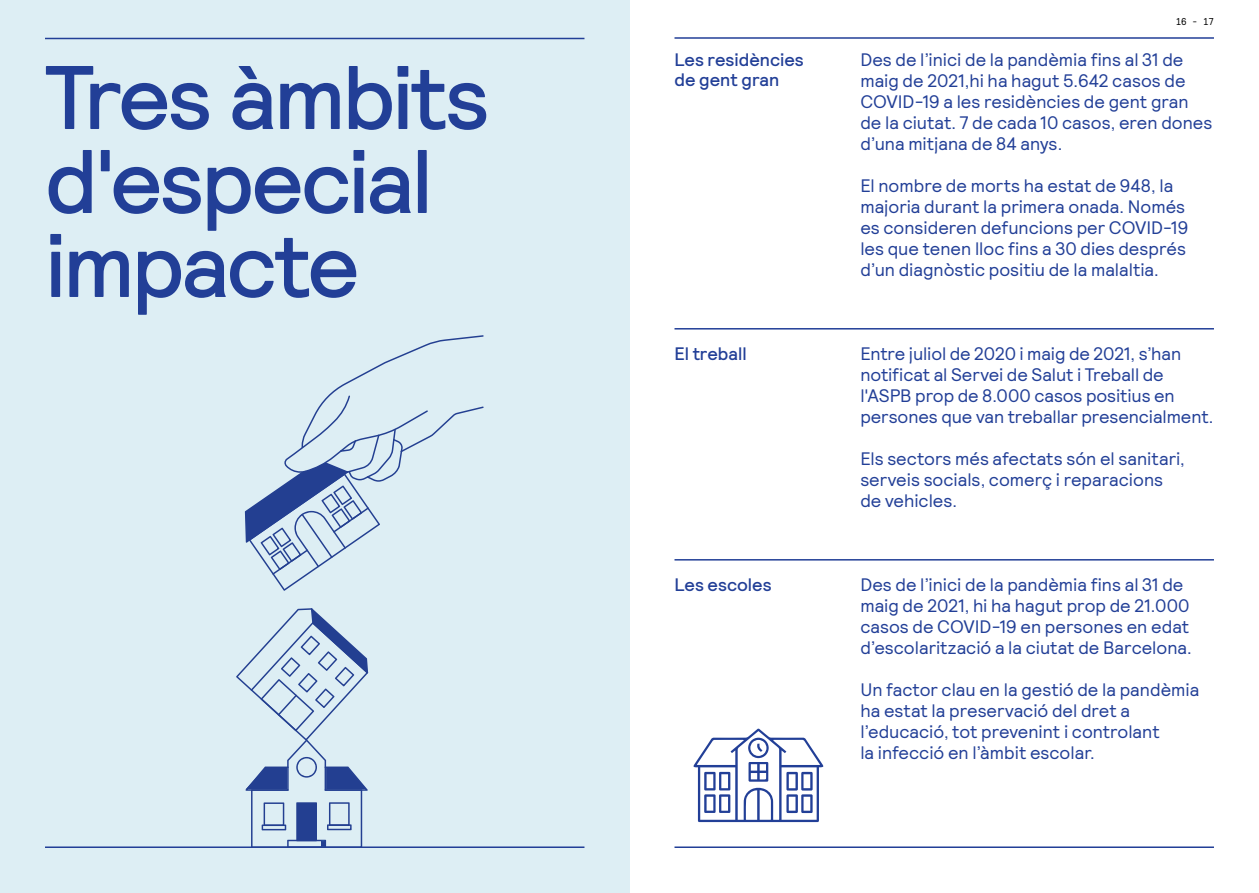
<style>
.page{position:relative;width:1259px;height:893px;background:#fff}
.page>*{position:absolute;margin:0;border:0;box-sizing:border-box;transform-origin:0 0}
.t1{font:500 90px/84px "Relative Pro";letter-spacing:-.035em;color:#223f97}
.t2{font:18px/21px "Relative Pro";color:#223f97}
.t3{font:500 18px/20.2px "Relative Pro";color:#223f97}
.t4{font:9.9px "Relative Mono Pro 11 Pitch";color:#000}
</style>
<div class="page">
<div style="left:0;top:0;width:629px;height:893px;background:#ddeef4"></div>
<svg style="left:245px;top:335px;width:239px;height:256px"></svg>
<svg style="left:236px;top:608px;width:132px;height:238px"></svg>
<hr style="left:45px;top:846px;width:539px;height:2px;background:#223f97">
<hr style="left:674px;top:846px;width:540px;height:2px;background:#223f97">
<hr style="left:674px;top:37px;width:540px;height:2px;background:#223f97">
<hr style="left:45px;top:38px;width:539px;height:1px;background:#223f97">
<hr style="left:674px;top:328px;width:540px;height:2px;background:#223f97">
<hr style="left:674px;top:559px;width:540px;height:2px;background:#223f97">
<svg style="left:693px;top:728px;width:130px;height:94px"></svg>
<h1 class="t1" style="left:45px;top:57px;width:446px">Tres àmbits d'especial impacte</h1>
<p class="t4" style="left:1175px;top:16px;width:40px">16 - 17</p>
<p class="t3" style="left:674px;top:50px;width:131px">Les residències de gent gran</p>
<p class="t2" style="left:860px;top:49px;width:354px">Des de l’inici de la pandèmia fins al 31 de maig de 2021,hi ha hagut 5.642 casos de COVID-19 a les residències de gent gran de la ciutat. 7 de cada 10 casos, eren dones d’una mitjana de 84 anys.</p>
<p class="t2" style="left:860px;top:175px;width:329px">El nombre de morts ha estat de 948, la majoria durant la primera onada. Només es consideren defuncions per COVID-19 les que tenen lloc fins a 30 dies després d’un diagnòstic positiu de la malaltia.</p>
<p class="t3" style="left:674px;top:344px;width:74px">El treball</p>
<p class="t2" style="left:860px;top:343px;width:354px">Entre juliol de 2020 i maig de 2021, s’han notificat al Servei de Salut i Treball de l'ASPB prop de 8.000 casos positius en persones que van treballar presencialment.</p>
<p class="t2" style="left:860px;top:448px;width:326px">Els sectors més afectats són el sanitari, serveis socials, comerç i reparacions de vehicles.</p>
<p class="t3" style="left:674px;top:575px;width:99px">Les escoles</p>
<p class="t2" style="left:860px;top:574px;width:333px">Des de l’inici de la pandèmia fins al 31 de maig de 2021, hi ha hagut prop de 21.000 casos de COVID-19 en persones en edat d’escolarització a la ciutat de Barcelona.</p>
<p class="t2" style="left:860px;top:679px;width:340px">Un factor clau en la gestió de la pandèmia ha estat la preservació del dret a l’educació, tot prevenint i controlant<br>la infecció en l’àmbit escolar.</p>
</div>
